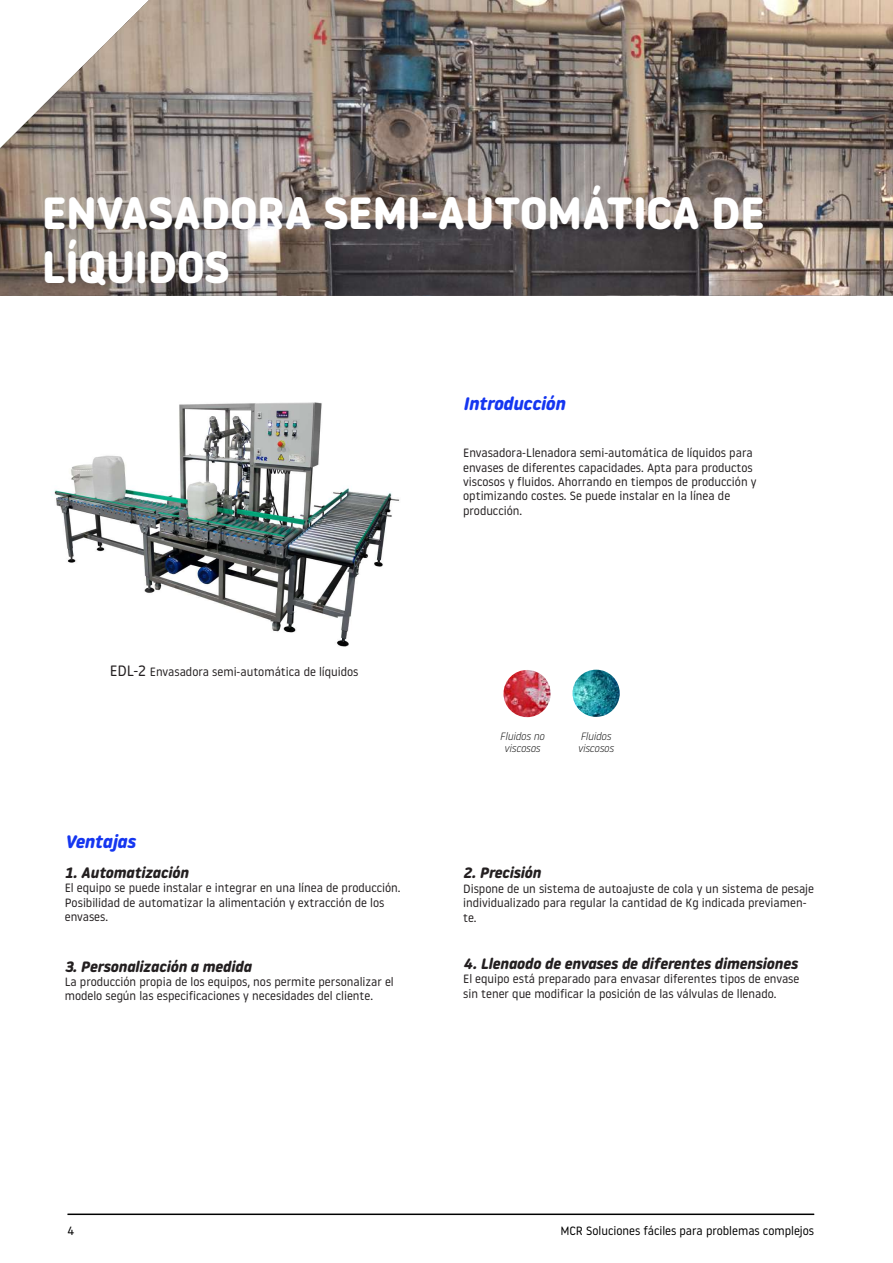
<style>
.page{position:relative;width:893px;height:1263px;background:#fff}
.page>*{position:absolute;margin:0;border:0;box-sizing:border-box;transform-origin:0 0}
.t1{font:700 45px/54px "Noway Round";color:#fff}
.t2{font:italic 700 18px "Noway Round";color:#1536f0}
.t3{font:italic 700 15px "Noway Round";color:#231f20}
.t4{font:12px/14.4px "Noway Round";color:#231f20}
.t5{font:12px "Noway Round";color:#000}
.t6{font:italic 300 10.5px/12.6px "Noway Round";color:#000;text-align:center}
.s1{font-size:15px}
</style>
<div class="page">
<img style="left:0;top:0;width:893px;height:296px">
<hr style="left:68px;top:1213px;width:746px;height:2px;background:#000">
<img style="left:573px;top:670px;width:47px;height:47px;border-radius:24px">
<img style="left:503px;top:670px;width:48px;height:47px;border-radius:24px">
<img style="left:54px;top:402px;width:346px;height:245px">
<h1 class="t1" style="left:42px;top:187px;width:725px">ENVASADORA SEMI-AUTOMÁTICA DE<br>LÍQUIDOS</h1>
<h2 class="t2" style="left:463px;top:393px;width:103px">Introducción</h2>
<p class="t4" style="left:110px;top:664px;width:250px"><span class="s1">EDL-2</span> Envasadora semi-automática de líquidos</p>
<h2 class="t2" style="left:65px;top:831px;width:72px">Ventajas</h2>
<p class="t3" style="left:65px;top:864px;width:125px">1. Automatización</p>
<p class="t4" style="left:65px;top:880px;width:337px">El equipo se puede instalar e integrar en una línea de producción.<br>Posibilidad de automatizar la alimentación y extracción de los envases.</p>
<p class="t3" style="left:65px;top:958px;width:188px">3. Personalización a medida</p>
<p class="t4" style="left:65px;top:974px;width:331px">La producción propia de los equipos, nos permite personalizar el modelo según las especificaciones y necesidades del cliente.</p>
<p class="t4" style="left:463px;top:445px;width:295px">Envasadora-Llenadora semi-automática de líquidos para envases de diferentes capacidades. Apta para productos viscosos y fluidos. Ahorrando en tiempos de producción y optimizando costes. Se puede instalar en la línea de producción.</p>
<p class="t6" style="left:500px;top:729px;width:46px">Fluidos no viscosos</p>
<p class="t6" style="left:578px;top:729px;width:37px;text-align:left">Fluidos viscosos</p>
<p class="t3" style="left:463px;top:864px;width:79px">2. Precisión</p>
<p class="t4" style="left:463px;top:881px;width:352px">Dispone de un sistema de autoajuste de cola y un sistema de pesaje individualizado para regular la cantidad de Kg indicada previamen&shy;te.</p>
<p class="t3" style="left:463px;top:955px;width:336px">4. Llenaodo de envases de diferentes dimensiones</p>
<p class="t4" style="left:463px;top:971px;width:338px">El equipo está preparado para envasar diferentes tipos de envase sin tener que modificar la posición de las válvulas de llenado.</p>
<p class="t5" style="left:67px;top:1223px;width:8px">4</p>
<p class="t5" style="left:560px;top:1223px;width:255px">MCR Soluciones fáciles para problemas complejos</p>
</div>
